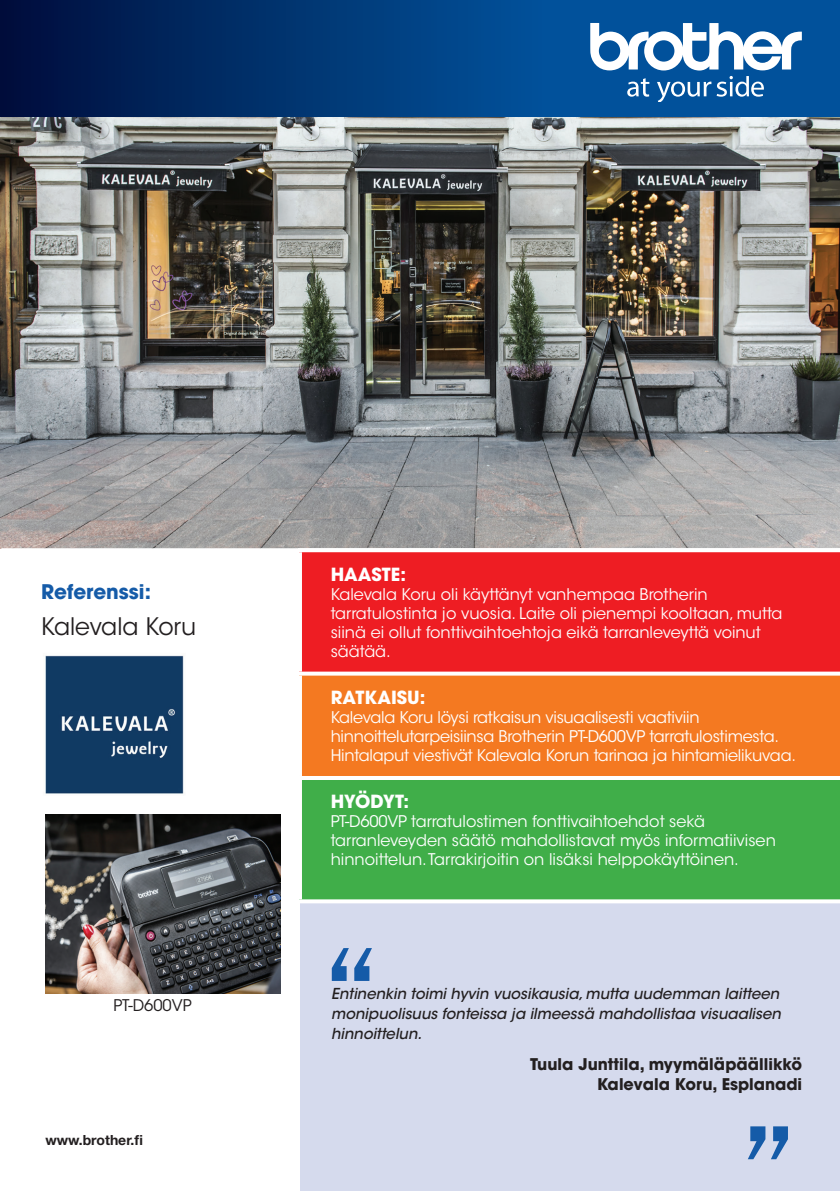
<style>
.page{position:relative;width:840px;height:1191px;background:#fff}
.page>*{position:absolute;margin:0;border:0;box-sizing:border-box;transform-origin:0 0}
.t1{font:24px "ITC Avant Garde Std";color:#231f20}
.t2{font:700 20px "ITC Avant Garde Std";color:#155ba8}
.t3{font:700 18px "ITC Avant Garde Std";color:#fff}
.t4{font:16px/19px "ITC Avant Garde Std";letter-spacing:-.005em;color:#fff}
.t5{font:700 16px/20px "ITC Avant Garde Std";color:#231f20;text-align:right}
.t6{font:16px "ITC Avant Garde Std";color:#231f20}
.t7{font:italic 500 15px/20px "ITC Avant Garde Std";color:#231f20;text-align:justify}
.t8{font:700 14px "Helvetica Neue LT Std";color:#231f20}
</style>
<div class="page">
<img style="left:45px;top:814px;width:235px;height:179px">
<img style="left:0;top:116px;width:839px;height:432px">
<svg style="left:0;top:0;width:839px;height:116px;background:#003776"></svg>
<svg style="left:590px;top:23px;width:211px;height:78px"></svg>
<svg style="left:1px;top:548px;width:297px;height:1px"></svg>
<div style="left:300px;top:858px;width:539px;height:333px;background:#d5daed"></div>
<div style="left:300px;top:550px;width:539px;height:123px;background:#ee1d23"></div>
<div style="left:300px;top:673px;width:539px;height:105px;background:#f47921"></div>
<div style="left:300px;top:778px;width:539px;height:123px;background:#40ae49"></div>
<hr style="left:298px;top:548px;width:541px;height:4px;background:#fff">
<hr style="left:298px;top:552px;width:4px;height:119px;background:#fff">
<svg style="left:299px;top:671px;width:540px;height:4px;background:#fcdcdd"></svg>
<hr style="left:298px;top:675px;width:4px;height:101px;background:#fff">
<hr style="left:298px;top:776px;width:541px;height:4px;background:#fff">
<hr style="left:298px;top:780px;width:4px;height:119px;background:#fff">
<svg style="left:299px;top:899px;width:540px;height:4px;background:#edf7ee"></svg>
<svg style="left:748px;top:1126px;width:39px;height:33px"></svg>
<svg style="left:331px;top:948px;width:41px;height:33px"></svg>
<img style="left:45px;top:655px;width:139px;height:139px">
<p class="t2" style="left:41px;top:578px;width:111px">Referenssi:</p>
<h1 class="t1" style="left:41px;top:611px;width:156px">Kalevala Koru</h1>
<p class="t6" style="left:113px;top:995px;width:80px">PT-D600VP</p>
<p class="t8" style="left:45px;top:1131px;width:99px">www.brother.fi</p>
<p class="t3" style="left:330px;top:562px;width:77px">HAASTE:</p>
<p class="t4" style="left:330px;top:584px;width:453px">Kalevala Koru oli käyttänyt vanhempaa Brotherin tarratulostinta jo vuosia. Laite oli pienempi kooltaan, mutta siinä ei ollut fonttivaihtoehtoja eikä tarranleveyttä voinut säätää.</p>
<p class="t3" style="left:330px;top:685px;width:96px">RATKAISU:</p>
<p class="t4" style="left:330px;top:708px;width:466px">Kalevala Koru löysi ratkaisun visuaalisesti vaativiin hinnoittelutarpeisiinsa Brotherin PT-D600VP tarratulostimesta.<br>Hintalaput viestivät Kalevala Korun tarinaa ja hintamielikuvaa.</p>
<p class="t3" style="left:330px;top:789px;width:80px">HYÖDYT:</p>
<p class="t4" style="left:330px;top:812px;width:446px">PT-D600VP tarratulostimen fonttivaihtoehdot sekä tarranleveyden säätö mahdollistavat myös informatiivisen hinnoittelun. Tarrakirjoitin on lisäksi helppokäyttöinen.</p>
<p class="t7" style="left:331px;top:983px;width:451px">Entinenkin toimi hyvin vuosikausia, mutta uudemman laitteen monipuolisuus fonteissa ja ilmeessä mahdollistaa visuaalisen hinnoittelun.</p>
<p class="t5" style="left:529px;top:1054px;width:273px">Tuula Junttila, myymäläpäällikkö<br>Kalevala Koru, Esplanadi</p>
</div>
